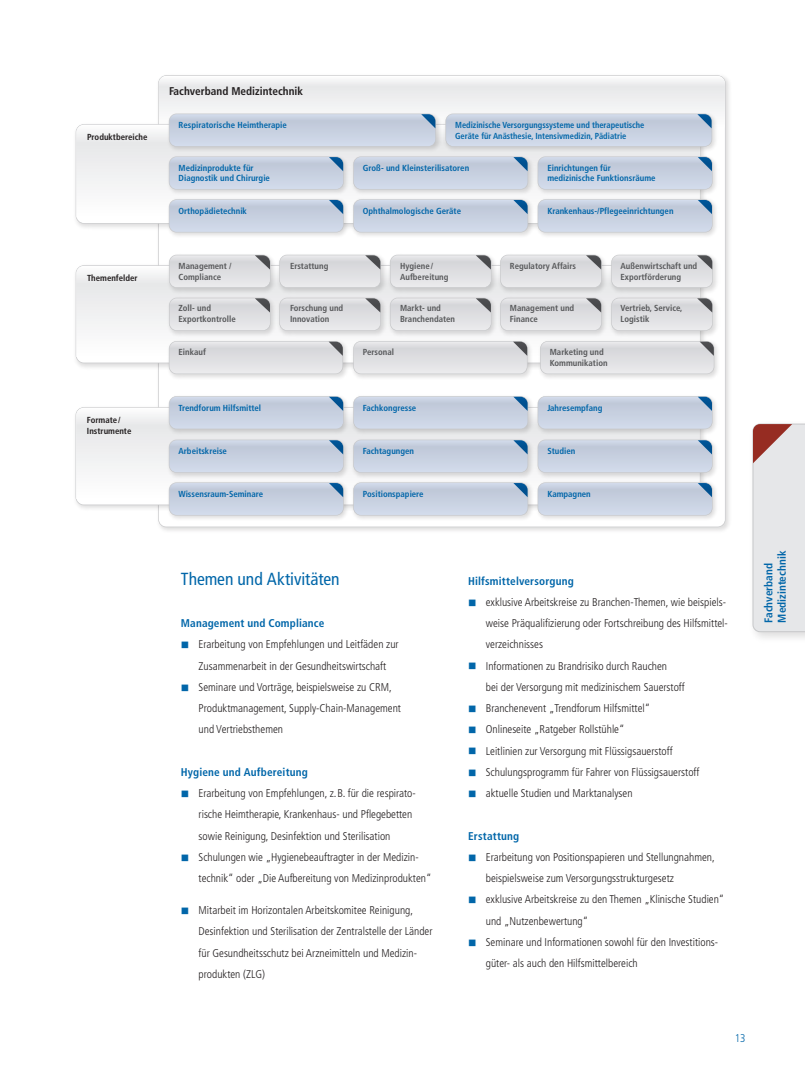
<style>
.page{position:relative;width:805px;height:1081px;background:#fff}
.page>*{position:absolute;margin:0;border:0;box-sizing:border-box;transform-origin:0 0}
.t1{font:condensed 17.5px "Frutiger";letter-spacing:-.005em;color:#0166a9}
.t2{font:300 condensed 11.25px/21.2px "Frutiger";color:#231f20}
.t3{font:700 condensed 11.25px/13.5px "Frutiger";letter-spacing:.01em;color:#0166a9}
.t4{font:700 condensed 11.25px "Frutiger";color:#231f20}
.t5{font:300 condensed 11.25px "Frutiger";color:#0166a9}
.t6{font:700 condensed 8.75px/10.5px "Frutiger";color:#0166a9}
.t7{font:700 condensed 8.75px/10.5px "Frutiger";color:#57585a}
.t8{font:700 condensed 8.75px/10.5px "Frutiger";color:#0166a9;scale:.96 1}
.t9{font:700 condensed 8.75px/10.5px "Frutiger";color:#231f20}
.s1{color:#0166a9}
</style>
<div class="page">
<svg style="left:158px;top:75px;width:567px;height:452px"></svg>
<img style="left:75px;top:261px;width:461px;height:110px">
<svg style="left:76px;top:266px;width:460px;height:91px"></svg>
<svg style="left:76px;top:125px;width:89px;height:92px"></svg>
<img style="left:75px;top:403px;width:90px;height:110px">
<svg style="left:76px;top:408px;width:89px;height:91px"></svg>
<img style="left:165px;top:251px;width:221px;height:86px">
<svg style="left:169px;top:255px;width:101px;height:33px"></svg>
<svg style="left:279px;top:255px;width:102px;height:33px"></svg>
<img style="left:386px;top:251px;width:110px;height:86px">
<svg style="left:390px;top:255px;width:101px;height:33px"></svg>
<img style="left:496px;top:251px;width:223px;height:87px">
<svg style="left:500px;top:255px;width:101px;height:33px"></svg>
<svg style="left:611px;top:255px;width:101px;height:33px"></svg>
<svg style="left:169px;top:298px;width:101px;height:33px"></svg>
<svg style="left:279px;top:298px;width:102px;height:33px"></svg>
<svg style="left:390px;top:298px;width:101px;height:33px"></svg>
<svg style="left:500px;top:298px;width:101px;height:33px"></svg>
<svg style="left:611px;top:298px;width:101px;height:33px"></svg>
<img style="left:165px;top:337px;width:369px;height:44px">
<img style="left:536px;top:337px;width:185px;height:44px">
<svg style="left:169px;top:341px;width:174px;height:33px"></svg>
<svg style="left:353px;top:341px;width:174px;height:33px"></svg>
<svg style="left:540px;top:341px;width:174px;height:33px"></svg>
<img style="left:165px;top:147px;width:554px;height:6px">
<svg style="left:159px;top:76px;width:565px;height:71px"></svg>
<img style="left:165px;top:153px;width:184px;height:87px">
<svg style="left:169px;top:156px;width:175px;height:34px"></svg>
<img style="left:349px;top:153px;width:370px;height:87px">
<svg style="left:353px;top:156px;width:175px;height:34px"></svg>
<svg style="left:537px;top:156px;width:175px;height:34px"></svg>
<svg style="left:169px;top:199px;width:175px;height:33px"></svg>
<svg style="left:353px;top:199px;width:175px;height:33px"></svg>
<svg style="left:537px;top:199px;width:175px;height:33px"></svg>
<img style="left:165px;top:393px;width:184px;height:130px">
<svg style="left:169px;top:396px;width:175px;height:33px"></svg>
<img style="left:349px;top:393px;width:370px;height:130px">
<svg style="left:353px;top:396px;width:175px;height:33px"></svg>
<svg style="left:537px;top:396px;width:175px;height:33px"></svg>
<svg style="left:169px;top:482px;width:175px;height:33px"></svg>
<svg style="left:353px;top:482px;width:175px;height:33px"></svg>
<svg style="left:537px;top:482px;width:175px;height:33px"></svg>
<svg style="left:169px;top:440px;width:175px;height:33px"></svg>
<svg style="left:353px;top:440px;width:175px;height:33px"></svg>
<svg style="left:537px;top:440px;width:175px;height:33px"></svg>
<svg style="left:752px;top:423px;width:52px;height:209px"></svg>
<p class="t9" style="left:87px;top:132px;width:62px">Produktbereiche</p>
<p class="t9" style="left:87px;top:273px;width:52px">Themenfelder</p>
<p class="t9" style="left:87px;top:415px;width:46px">Formate/<br>Instrumente</p>
<p class="t4" style="left:169px;top:85px;width:136px">Fachverband Medizintechnik</p>
<p class="t6" style="left:178px;top:120px;width:110px">Respiratorische Heimtherapie</p>
<p class="t8" style="left:455px;top:120px;width:199px">Medizinische Versorgungssysteme und therapeutische<br>Geräte für Anästhesie, Intensivmedizin, Pädiatrie</p>
<p class="t6" style="left:178px;top:163px;width:93px">Medizinprodukte für<br>Diagnostik und Chirurgie</p>
<p class="t6" style="left:363px;top:163px;width:108px">Groß- und Kleinsterilisatoren</p>
<p class="t6" style="left:547px;top:163px;width:110px">Einrichtungen für medizinische Funktionsräume</p>
<p class="t6" style="left:178px;top:205px;width:70px">Orthopädietechnik</p>
<p class="t6" style="left:363px;top:205px;width:100px">Ophthalmologische Geräte</p>
<p class="t6" style="left:547px;top:205px;width:128px">Krankenhaus-/Pflegeeinrichtungen</p>
<p class="t7" style="left:178px;top:261px;width:55px">Management /<br>Compliance</p>
<p class="t7" style="left:290px;top:261px;width:40px">Erstattung</p>
<p class="t7" style="left:400px;top:261px;width:50px">Hygiene/<br>Aufbereitung</p>
<p class="t7" style="left:509px;top:261px;width:68px">Regulatory Affairs</p>
<p class="t7" style="left:620px;top:261px;width:78px">Außenwirtschaft und<br>Exportförderung</p>
<p class="t7" style="left:178px;top:303px;width:59px">Zoll- und<br>Exportkontrolle</p>
<p class="t7" style="left:290px;top:303px;width:55px">Forschung und<br>Innovation</p>
<p class="t7" style="left:400px;top:303px;width:57px">Markt- und<br>Branchendaten</p>
<p class="t7" style="left:509px;top:303px;width:66px">Management und<br>Finance</p>
<p class="t7" style="left:620px;top:303px;width:63px">Vertrieb, Service,<br>Logistik</p>
<p class="t7" style="left:178px;top:347px;width:29px">Einkauf</p>
<p class="t7" style="left:363px;top:347px;width:33px">Personal</p>
<p class="t7" style="left:549px;top:347px;width:59px">Marketing und<br>Kommunikation</p>
<p class="t6" style="left:178px;top:402px;width:84px">Trendforum Hilfsmittel</p>
<p class="t6" style="left:363px;top:402px;width:55px">Fachkongresse</p>
<p class="t6" style="left:547px;top:402px;width:57px">Jahresempfang</p>
<p class="t6" style="left:178px;top:446px;width:50px">Arbeitskreise</p>
<p class="t6" style="left:363px;top:446px;width:53px">Fachtagungen</p>
<p class="t6" style="left:547px;top:446px;width:29px">Studien</p>
<p class="t6" style="left:178px;top:488px;width:86px">Wissensraum-Seminare</p>
<p class="t6" style="left:363px;top:488px;width:62px">Positionspapiere</p>
<p class="t6" style="left:547px;top:488px;width:45px">Kampagnen</p>
<h1 class="t1" style="left:181px;top:568px;width:160px">Themen und Aktivitäten</h1>
<p class="t3" style="left:181px;top:616px;width:145px">Management und Compliance</p>
<p class="t2" style="left:181px;top:634px;width:219px;text-align:center"><span class="s1">■</span> Erarbeitung von Empfehlungen und Leitfäden zur<br>Zusammenarbeit in der Gesundheitswirtschaft</p>
<p class="t2" style="left:198px;top:676px;width:204px;text-indent:-18px"><span class="s1">■</span> Seminare und Vorträge, beispielsweise zu CRM,<br>Produktmanagement, Supply-Chain-Management und Vertriebsthemen</p>
<p class="t3" style="left:181px;top:765px;width:128px">Hygiene und Aufbereitung</p>
<p class="t2" style="left:198px;top:783px;width:219px;text-indent:-18px"><span class="s1">■</span> Erarbeitung von Empfehlungen, z.B. für die respirato&shy;rische Heimtherapie, Krankenhaus- und Pflegebetten sowie Reinigung, Desinfektion und Sterilisation</p>
<p class="t2" style="left:198px;top:846px;width:234px;text-indent:-18px"><span class="s1">■</span> Schulungen wie „Hygienebeauftragter in der Medizin&shy;technik“ oder „Die Aufbereitung von Medizinprodukten“</p>
<p class="t2" style="left:198px;top:899px;width:235px;text-indent:-18px"><span class="s1">■</span> Mitarbeit im Horizontalen Arbeitskomitee Reinigung, Desinfektion und Sterilisation der Zentralstelle der Länder für Gesundheitsschutz bei Arzneimitteln und Medizin&shy;produkten (ZLG)</p>
<p class="t3" style="left:468px;top:574px;width:107px">Hilfsmittelversorgung</p>
<p class="t2" style="left:485px;top:591px;width:243px;text-indent:-18px"><span class="s1">■</span> exklusive Arbeitskreise zu Branchen-Themen, wie beispiels&shy;weise Präqualifizierung oder Fortschreibung des Hilfsmittel&shy;verzeichnisses</p>
<p class="t2" style="left:485px;top:655px;width:200px;text-indent:-18px"><span class="s1">■</span> Informationen zu Brandrisiko durch Rauchen<br>bei der Versorgung mit medizinischem Sauerstoff</p>
<p class="t2" style="left:468px;top:698px;width:183px"><span class="s1">■</span> Branchenevent „Trendforum Hilfsmittel“</p>
<p class="t2" style="left:468px;top:719px;width:158px"><span class="s1">■</span> Onlineseite „Ratgeber Rollstühle“</p>
<p class="t2" style="left:468px;top:740px;width:206px"><span class="s1">■</span> Leitlinien zur Versorgung mit Flüssigsauerstoff</p>
<p class="t2" style="left:468px;top:761px;width:233px"><span class="s1">■</span> Schulungsprogramm für Fahrer von Flüssigsauerstoff</p>
<p class="t2" style="left:468px;top:783px;width:166px"><span class="s1">■</span> aktuelle Studien und Marktanalysen</p>
<p class="t3" style="left:468px;top:829px;width:53px">Erstattung</p>
<p class="t2" style="left:485px;top:846px;width:230px;text-indent:-18px"><span class="s1">■</span> Erarbeitung von Positionspapieren und Stellungnahmen, beispielsweise zum Versorgungsstrukturgesetz</p>
<p class="t2" style="left:485px;top:889px;width:240px;text-indent:-18px"><span class="s1">■</span> exklusive Arbeitskreise zu den Themen „Klinische Studien“ und „Nutzenbewertung“</p>
<p class="t2" style="left:485px;top:931px;width:234px;text-indent:-18px"><span class="s1">■</span> Seminare und Informationen sowohl für den Investitions&shy;güter- als auch den Hilfsmittelbereich</p>
<p class="t3" style="left:761px;top:622px;width:73px;rotate:-90deg">Fachverband<br>Medizintechnik</p>
<p class="t5" style="left:734px;top:1031px;width:12px">13</p>
</div>
